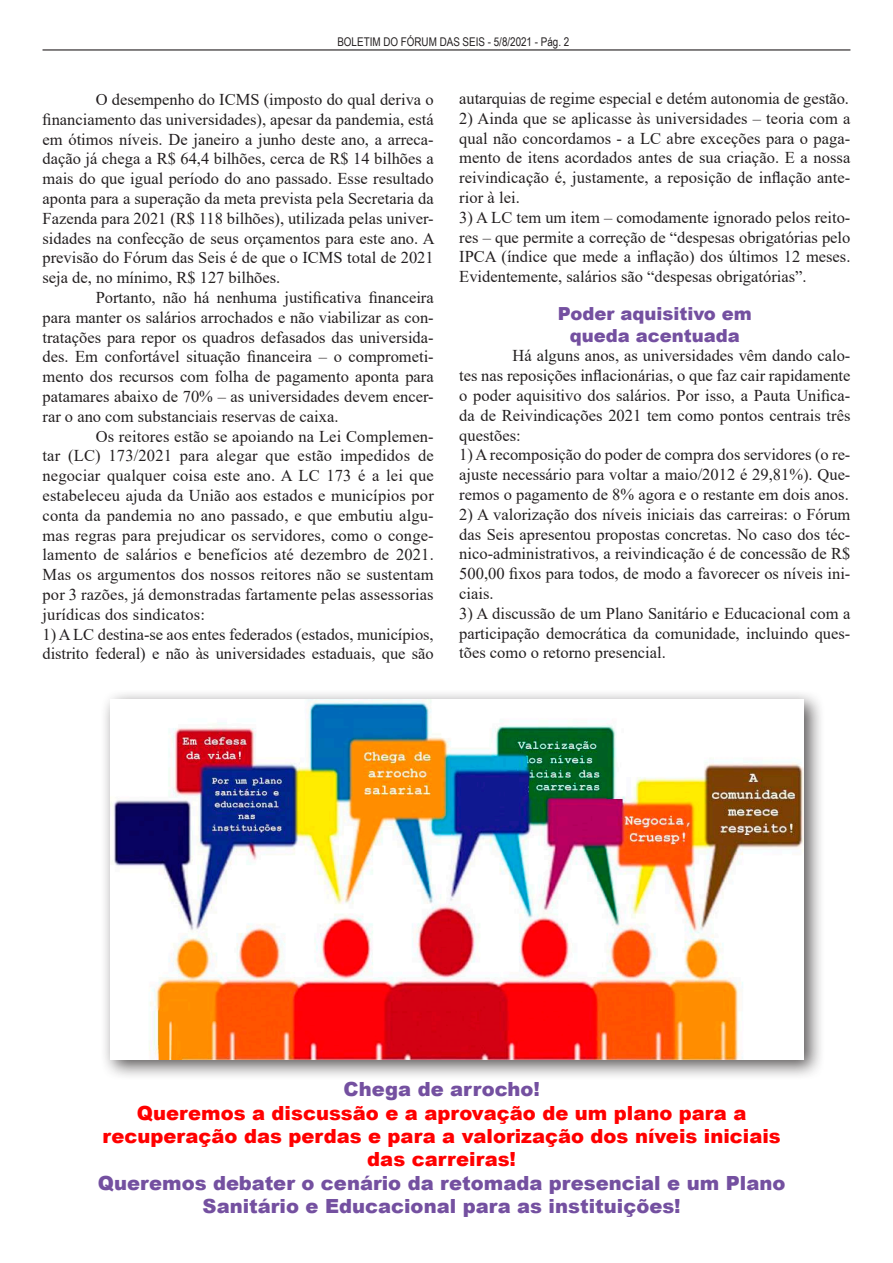
<style>
.page{position:relative;width:893px;height:1263px;background:#fff}
.page>*{position:absolute;margin:0;border:0;box-sizing:border-box;transform-origin:0 0}
.t1{font:900 19.5px/23.4px "Arial";color:#f00;text-align:center}
.t2{font:900 19.5px/23.4px "Arial";color:#7450a0;text-align:center}
.t3{font:900 18px/21.6px "Arial";color:#7450a0;text-align:center}
.t4{font:16.5px/19.8px "Times New Roman";color:#231f20;text-align:justify}
.t5{font:12px "Arial Narrow";color:#231f20}
</style>
<div class="page">
<hr style="left:43px;top:49px;width:807px;height:2px;background:#231f20">
<div style="left:101px;top:690px;width:724px;height:391px;background:#231f20;opacity:.75"></div>
<img style="left:111px;top:699px;width:693px;height:360px">
<p class="t5" style="left:337px;top:33px;width:233px">BOLETIM DO FÓRUM DAS SEIS - 5/8/2021 - Pág. 2</p>
<p class="t4" style="left:43px;top:89px;width:394px;text-indent:53px">O desempenho do ICMS (imposto do qual deriva o financiamento das universidades), apesar da pandemia, está em ótimos níveis. De janeiro a junho deste ano, a arreca&shy;dação já chega a R$ 64,4 bilhões, cerca de R$ 14 bilhões a mais do que igual período do ano passado. Esse resultado aponta para a superação da meta prevista pela Secretaria da Fazenda para 2021 (R$ 118 bilhões), utilizada pelas univer&shy;sidades na confecção de seus orçamentos para este ano. A previsão do Fórum das Seis é de que o ICMS total de 2021 seja de, no mínimo, R$ 127 bilhões.</p>
<p class="t4" style="left:43px;top:287px;width:393px;text-indent:53px">Portanto, não há nenhuma justificativa financeira para manter os salários arrochados e não viabilizar as con&shy;tratações para repor os quadros defasados das universida&shy;des. Em confortável situação financeira – o comprometi&shy;mento dos recursos com folha de pagamento aponta para patamares abaixo de 70% – as universidades devem encer&shy;rar o ano com substanciais reservas de caixa.</p>
<p class="t4" style="left:43px;top:426px;width:393px;text-indent:53px">Os reitores estão se apoiando na Lei Complemen&shy;tar (LC) 173/2021 para alegar que estão impedidos de negociar qualquer coisa este ano. A LC 173 é a lei que estabeleceu ajuda da União aos estados e municípios por conta da pandemia no ano passado, e que embutiu algu&shy;mas regras para prejudicar os servidores, como o conge&shy;lamento de salários e benefícios até dezembro de 2021.<br>Mas os argumentos dos nossos reitores não se sustentam por 3 razões, já demonstradas fartamente pelas assessorias jurídicas dos sindicatos:</p>
<p class="t4" style="left:43px;top:624px;width:393px">1) A LC destina-se aos entes federados (estados, municípios, distrito federal) e não às universidades estaduais, que são</p>
<p class="t4" style="left:459px;top:88px;width:391px">autarquias de regime especial e detém autonomia de gestão.</p>
<p class="t4" style="left:459px;top:108px;width:393px">2) Ainda que se aplicasse às universidades – teoria com a qual não concordamos - a LC abre exceções para o paga&shy;mento de itens acordados antes de sua criação. E a nossa reivindicação é, justamente, a reposição de inflação ante&shy;rior à lei.</p>
<p class="t4" style="left:459px;top:207px;width:393px">3) A LC tem um item – comodamente ignorado pelos reito&shy;res – que permite a correção de “despesas obrigatórias pelo IPCA (índice que mede a inflação) dos últimos 12 meses.<br>Evidentemente, salários são “despesas obrigatórias”.</p>
<p class="t3" style="left:558px;top:302px;width:196px">Poder aquisitivo em queda acentuada</p>
<p class="t4" style="left:459px;top:345px;width:393px;text-indent:53px">Há alguns anos, as universidades vêm dando calo&shy;tes nas reposições inflacionárias, o que faz cair rapidamente o poder aquisitivo dos salários. Por isso, a Pauta Unifica&shy;da de Reivindicações 2021 tem como pontos centrais três questões:</p>
<p class="t4" style="left:459px;top:444px;width:393px">1) A recomposição do poder de compra dos servidores (o re&shy;ajuste necessário para voltar a maio/2012 é 29,81%). Que&shy;remos o pagamento de 8% agora e o restante em dois anos.</p>
<p class="t4" style="left:459px;top:504px;width:393px">2) A valorização dos níveis iniciais das carreiras: o Fórum das Seis apresentou propostas concretas. No caso dos téc&shy;nico-administrativos, a reivindicação é de concessão de R$ 500,00 fixos para todos, de modo a favorecer os níveis ini&shy;ciais.</p>
<p class="t4" style="left:459px;top:603px;width:393px">3) A discussão de um Plano Sanitário e Educacional com a participação democrática da comunidade, incluindo ques&shy;tões como o retorno presencial.</p>
<p class="t2" style="left:344px;top:1077px;width:198px">Chega de arrocho!</p>
<p class="t1" style="left:103px;top:1100px;width:680px">Queremos a discussão e a aprovação de um plano para a recuperação das perdas e para a valorização dos níveis iniciais das carreiras!</p>
<p class="t2" style="left:98px;top:1170px;width:689px">Queremos debater o cenário da retomada presencial e um Plano<br>Sanitário e Educacional para as instituições!</p>
</div>
